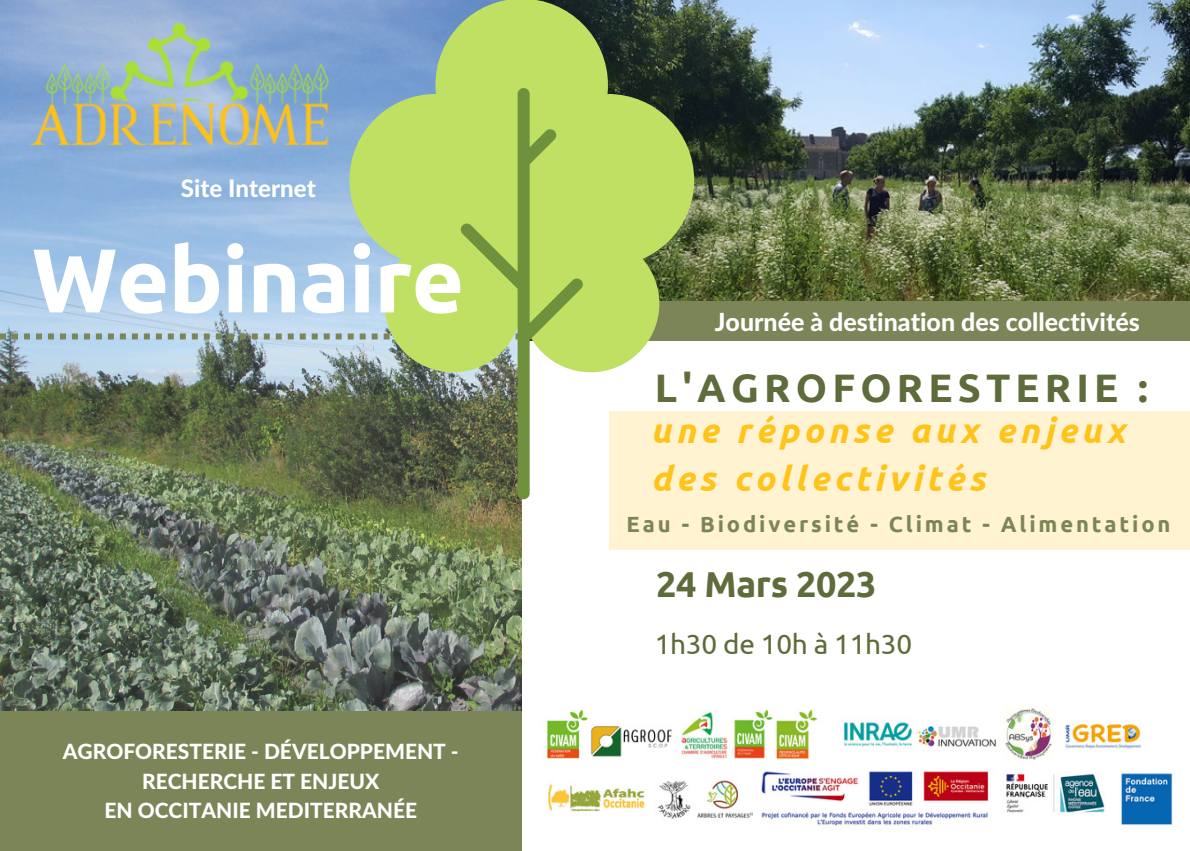
<style>
.page{position:relative;width:1190px;height:851px;background:#fff}
.page>*{position:absolute;margin:0;border:0;box-sizing:border-box;transform-origin:0 0}
.t1{font:700 90.4px "Ubuntu";letter-spacing:-.01em;color:#fff}
.t2{font:700 39.8px "Ubuntu";letter-spacing:.13em;color:#5e6b3a}
.t3{font:700 36px "Ubuntu";letter-spacing:-.01em;color:#5e6b3a}
.t4{font:italic 700 35px/48px "Ubuntu";letter-spacing:.13em;color:#ffc319}
.t5{font:28px "Ubuntu";letter-spacing:-.01em;color:#5e6b3a}
.t6{font:800 25px "Lato Latin";color:#fff}
.t7{font:800 24.2px "Lato Latin";color:#fff}
.t8{font:700 22px "Ubuntu";letter-spacing:.13em;color:#7c8558}
.t9{font:800 21px/29.2px "Lato Latin";color:#fff;text-align:center}
</style>
<div class="page">
<img style="left:694px;top:0;width:496px;height:301px">
<img style="left:0;top:0;width:522px;height:711px">
<img style="left:18px;top:14px;width:326px;height:142px">
<div style="left:0;top:711px;width:522px;height:139px;background:#7c8558"></div>
<svg style="left:0;top:333px;width:6px;height:6px"></svg>
<svg style="left:12px;top:333px;width:6px;height:6px"></svg>
<svg style="left:24px;top:333px;width:6px;height:6px"></svg>
<svg style="left:36px;top:333px;width:6px;height:6px"></svg>
<svg style="left:48px;top:333px;width:6px;height:6px"></svg>
<svg style="left:60px;top:333px;width:6px;height:6px"></svg>
<svg style="left:72px;top:333px;width:6px;height:6px"></svg>
<svg style="left:84px;top:333px;width:6px;height:6px"></svg>
<svg style="left:96px;top:333px;width:6px;height:6px"></svg>
<svg style="left:108px;top:333px;width:6px;height:6px"></svg>
<svg style="left:120px;top:333px;width:6px;height:6px"></svg>
<svg style="left:132px;top:333px;width:6px;height:6px"></svg>
<svg style="left:144px;top:333px;width:6px;height:6px"></svg>
<svg style="left:156px;top:333px;width:6px;height:6px"></svg>
<svg style="left:168px;top:333px;width:6px;height:6px"></svg>
<svg style="left:180px;top:333px;width:6px;height:6px"></svg>
<svg style="left:192px;top:333px;width:6px;height:6px"></svg>
<svg style="left:204px;top:333px;width:6px;height:6px"></svg>
<svg style="left:216px;top:333px;width:6px;height:6px"></svg>
<svg style="left:228px;top:333px;width:6px;height:6px"></svg>
<svg style="left:240px;top:333px;width:6px;height:6px"></svg>
<svg style="left:252px;top:333px;width:6px;height:6px"></svg>
<svg style="left:264px;top:333px;width:6px;height:6px"></svg>
<svg style="left:276px;top:333px;width:6px;height:6px"></svg>
<svg style="left:288px;top:333px;width:6px;height:6px"></svg>
<svg style="left:300px;top:333px;width:6px;height:6px"></svg>
<svg style="left:312px;top:333px;width:6px;height:6px"></svg>
<svg style="left:324px;top:333px;width:6px;height:6px"></svg>
<svg style="left:336px;top:333px;width:6px;height:6px"></svg>
<div style="left:627px;top:301px;width:563px;height:40px;background:#7c8558"></div>
<div style="left:609px;top:411px;width:581px;height:139px;background:#fff3d1"></div>
<svg style="left:349px;top:0;width:345px;height:372px;background:#a0be74"></svg>
<svg style="left:460px;top:88px;width:123px;height:411px;background:#afc772"></svg>
<img style="left:546px;top:708px;width:627px;height:119px">
<p class="t7" style="left:181px;top:177px;width:137px">Site Internet</p>
<h1 class="t1" style="left:32px;top:228px;width:434px">Webinaire</h1>
<p class="t9" style="left:63px;top:738px;width:397px">AGROFORESTERIE - DÉVELOPPEMENT -<br>RECHERCHE ET ENJEUX<br>EN OCCITANIE MEDITERRANÉE</p>
<p class="t6" style="left:715px;top:311px;width:427px">Journée à destination des collectivités</p>
<h2 class="t2" style="left:655px;top:364px;width:495px">L'AGROFORESTERIE :</h2>
<h3 class="t4" style="left:651px;top:406px;width:476px">une réponse aux enjeux des collectivités</h3>
<p class="t8" style="left:627px;top:511px;width:545px">Eau - Biodiversité - Climat - Alimentation</p>
<h3 class="t3" style="left:656px;top:563px;width:222px">24 Mars 2023</h3>
<h3 class="t5" style="left:655px;top:628px;width:259px">1h30 de 10h à 11h30</h3>
</div>
